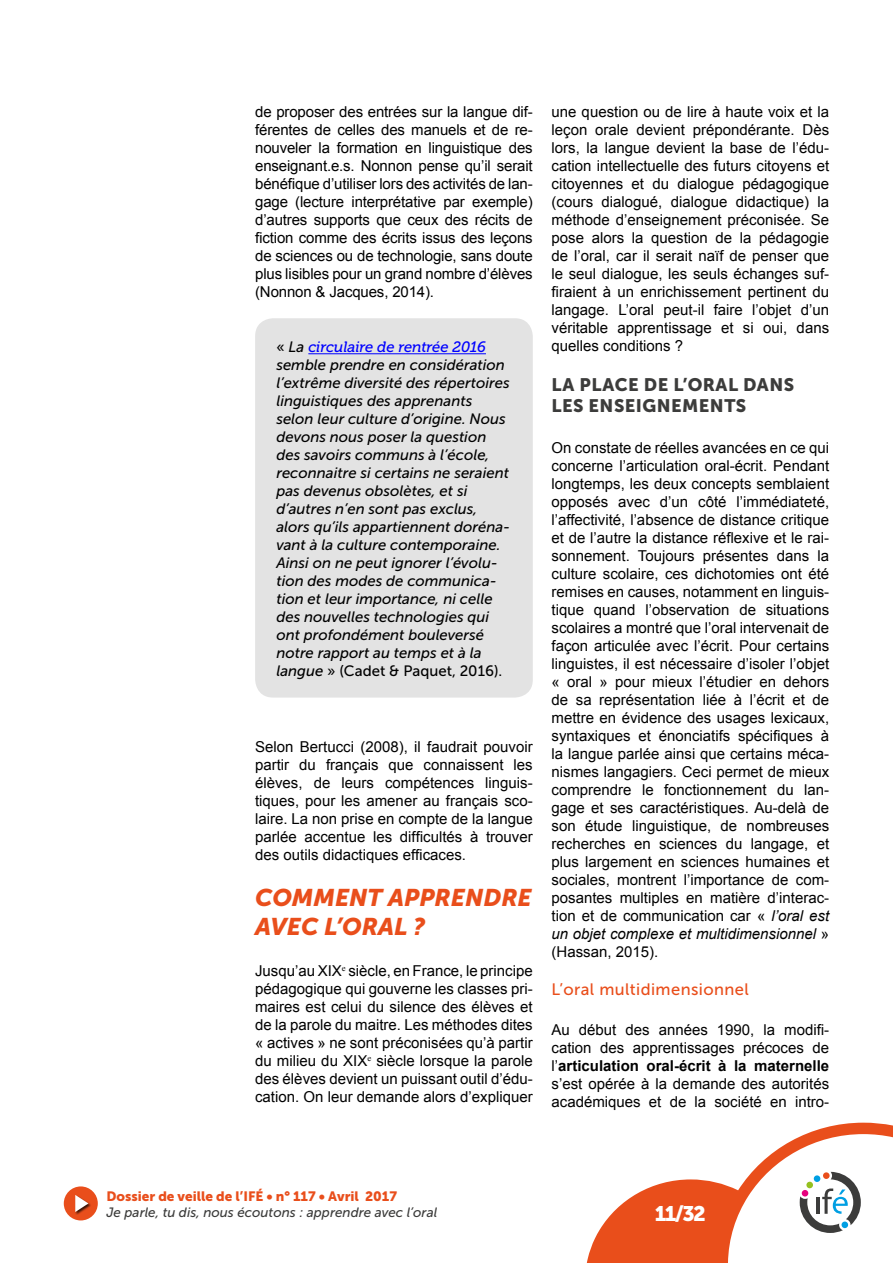
<style>
.page{position:relative;width:893px;height:1263px;background:#fff}
.page>*{position:absolute;margin:0;border:0;box-sizing:border-box;transform-origin:0 0}
.Titre_1_Titre_DA{font:italic 24px/28.8px "Museo Sans 900";color:#e94e1b}
.t1{font:21px "Museo Sans 900";color:#fff}
.Titre_3_Sous_Chapitr{font:18px/21.6px "Museo Sans 900";letter-spacing:.025em;color:#3c3c3b}
.Titre_4_Sous_Titre_S{font:16.5px "Museo Sans 500";letter-spacing:.025em;color:#e94e1b}
.Corps{font:15px/18px "Arial";color:#000;text-align:justify}
.t2{font:italic 15px/18px "Museo Sans 500";color:#000}
.t3{font:italic 13.5px "Museo Sans 500";color:#3c3c3b}
.t4{font:13.5px "Museo Sans 900";color:#e94e1b}
.s1{font-style:normal}
.s2{font-family:"Museo 500";color:#00f}
.s3{font-style:italic}
.s4{font-weight:700}
</style>
<div class="page">
<div style="left:64px;top:1186px;width:34px;height:34px;background:#e94e1b;border-radius:50%"></div>
<div style="left:75px;top:1194px;width:17px;height:21px;background:#000;opacity:.75"></div>
<svg style="left:75px;top:1195px;width:13px;height:17px"></svg>
<svg style="left:587px;top:1123px;width:306px;height:140px"></svg>
<div style="left:806px;top:1181px;width:7px;height:7px;background:#95c11f;border-radius:50%"></div>
<div style="left:814px;top:1175px;width:6px;height:7px;background:#009fe3;border-radius:50%"></div>
<div style="left:823px;top:1172px;width:7px;height:7px;background:#e94e1b;border-radius:50%"></div>
<div style="left:841px;top:1221px;width:7px;height:7px;background:#009fe3;border-radius:50%"></div>
<div style="left:801px;top:1190px;width:7px;height:7px;background:#e6007d;border-radius:50%"></div>
<div style="left:255px;top:318px;width:278px;height:379px;background:#e3e3e3;border-radius:18px"></div>
<hr style="left:308px;top:353px;width:178px;height:1px;background:#00f">
<p class="Corps" style="left:255px;top:103px;width:279px">de proposer des entrées sur la langue dif&shy;férentes de celles des manuels et de re&shy;nouveler la formation en linguistique des enseignant.e.s. Nonnon pense qu’il serait bénéfique d’utiliser lors des activités de lan&shy;gage (lecture interprétative par exemple) d’autres supports que ceux des récits de fiction comme des écrits issus des leçons de sciences ou de technologie, sans doute plus lisibles pour un grand nombre d’élèves (Nonnon &amp; Jacques, 2014).</p>
<p class="t2" style="left:276px;top:338px;width:235px"><span class="s1">«</span> La <span class="s2">circulaire de rentrée 2016 </span>semble prendre en considération l’extrême diversité des répertoires linguistiques des apprenants selon leur culture d’origine. Nous devons nous poser la question des savoirs communs à l’école, reconnaitre si certains ne seraient pas devenus obsolètes, et si d’autres n’en sont pas exclus, alors qu’ils appartiennent doréna&shy;vant à la culture contemporaine.<br>Ainsi on ne peut ignorer l’évolu&shy;tion des modes de communica&shy;tion et leur importance, ni celle des nouvelles technologies qui ont profondément bouleversé notre rapport au temps et à la langue <span class="s1">» (Cadet &amp; Paquet, 2016).</span></p>
<p class="Corps" style="left:255px;top:737px;width:279px">Selon Bertucci (2008), il faudrait pouvoir partir du français que connaissent les élèves, de leurs compétences linguis&shy;tiques, pour les amener au français sco&shy;laire. La non prise en compte de la langue parlée accentue les difficultés à trouver des outils didactiques efficaces.</p>
<p class="Titre_1_Titre_DA" style="left:255px;top:883px;width:278px">COMMENT APPRENDRE<br>AVEC L’ORAL ?</p>
<p class="Corps" style="left:255px;top:961px;width:279px">Jusqu’au XIX<sup>e</sup> siècle, en France, le principe pédagogique qui gouverne les classes pri&shy;maires est celui du silence des élèves et de la parole du maitre. Les méthodes dites « actives » ne sont préconisées qu’à partir du milieu du XIX<sup>e</sup> siècle lorsque la parole des élèves devient un puissant outil d’édu&shy;cation. On leur demande alors d’expliquer</p>
<p class="Corps" style="left:551px;top:103px;width:279px">une question ou de lire à haute voix et la leçon orale devient prépondérante. Dès lors, la langue devient la base de l’édu&shy;cation intellectuelle des futurs citoyens et citoyennes et du dialogue pédagogique (cours dialogué, dialogue didactique) la méthode d’enseignement préconisée. Se pose alors la question de la pédagogie de l’oral, car il serait naïf de penser que le seul dialogue, les seuls échanges suf&shy;firaient à un enrichissement pertinent du langage. L’oral peut-il faire l’objet d’un véritable apprentissage et si oui, dans quelles conditions ?</p>
<p class="Titre_3_Sous_Chapitr" style="left:551px;top:374px;width:244px">LA PLACE DE L’ORAL DANS<br>LES ENSEIGNEMENTS</p>
<p class="Corps" style="left:551px;top:439px;width:279px">On constate de réelles avancées en ce qui concerne l’articulation oral-écrit. Pendant longtemps, les deux concepts semblaient opposés avec d’un côté l’immédiateté, l’affectivité, l’absence de distance critique et de l’autre la distance réflexive et le rai&shy;sonnement. Toujours présentes dans la culture scolaire, ces dichotomies ont été remises en causes, notamment en linguis&shy;tique quand l’observation de situations scolaires a montré que l’oral intervenait de façon articulée avec l’écrit. Pour certains linguistes, il est nécessaire d’isoler l’objet « oral » pour mieux l’étudier en dehors de sa représentation liée à l’écrit et de mettre en évidence des usages lexicaux, syntaxiques et énonciatifs spécifiques à la langue parlée ainsi que certains méca&shy;nismes langagiers. Ceci permet de mieux comprendre le fonctionnement du lan&shy;gage et ses caractéristiques. Au-delà de son étude linguistique, de nombreuses recherches en sciences du langage, et plus largement en sciences humaines et sociales, montrent l’importance de com&shy;posantes multiples en matière d’interac&shy;tion et de communication car « <span class="s3">l’oral est un objet complexe et multidimensionnel</span> » (Hassan, 2015).</p>
<p class="Titre_4_Sous_Titre_S" style="left:551px;top:980px;width:199px">L’oral multidimensionnel</p>
<p class="Corps" style="left:551px;top:1021px;width:279px">Au début des années 1990, la modifi&shy;cation des apprentissages précoces de l’<span class="s4">articulation oral-écrit à la maternelle </span>s’est opérée à la demande des autorités académiques et de la société en intro-</p>
<p class="t4" style="left:106px;top:1188px;width:292px">Dossier de veille de l’IFÉ • n° 117 • Avril 2017</p>
<p class="t3" style="left:106px;top:1205px;width:332px">Je parle, tu dis, nous écoutons : apprendre avec l’oral</p>
<h2 class="t1" style="left:655px;top:1202px;width:52px">11/32</h2>
</div>
